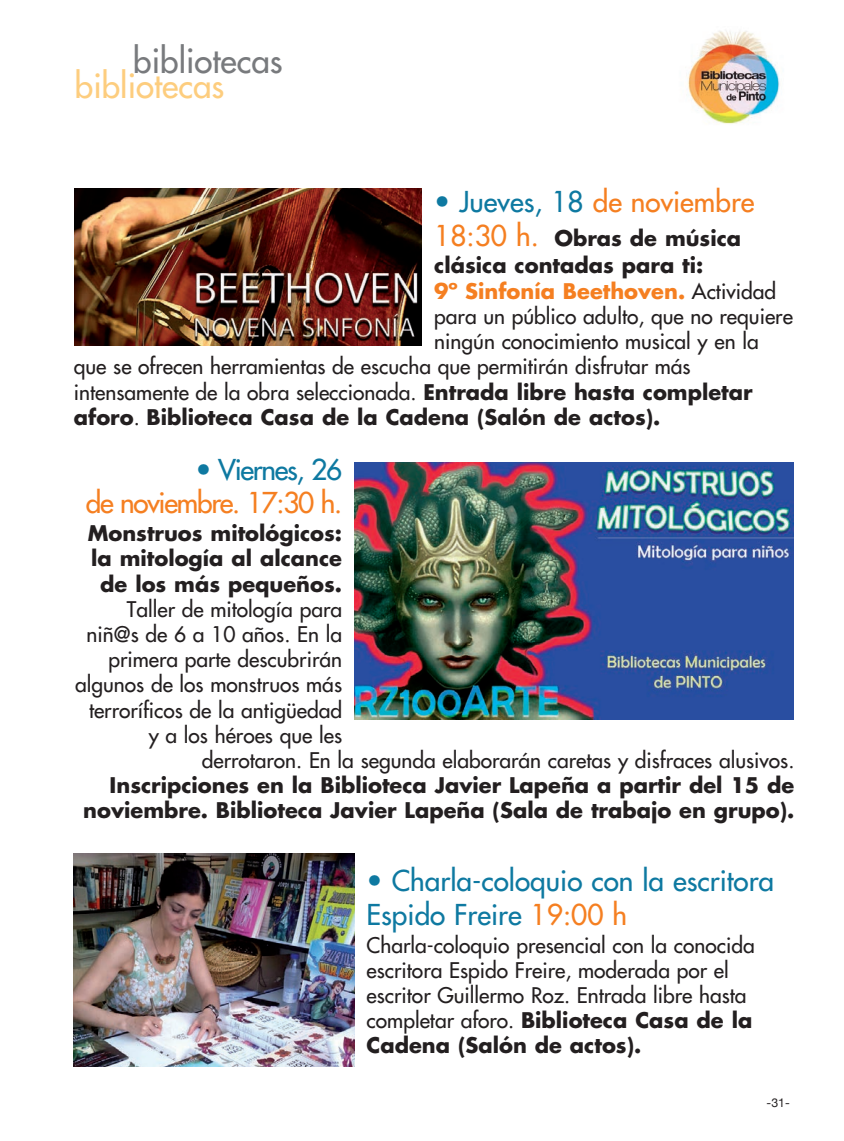
<style>
.page{position:relative;width:844px;height:1141px;background:#fff}
.page>*{position:absolute;margin:0;border:0;box-sizing:border-box;transform-origin:0 0}
.t1{font:500 33.25px "Futura Std";color:#787a7d}
.t2{font:500 33.25px "Futura Std";color:#fdcd7e}
.t3{font:500 28px/33.6px "Futura Std";color:#0e79a1}
.t4{font:500 28px "Futura Std";color:#f57f21}
.t5{font:500 28px "Futura Std";letter-spacing:-.045em;color:#f57f21}
.t6{font:500 28px "Futura Std";letter-spacing:-.045em;color:#0e79a1}
.t7{font:500 21px/25.2px "Futura Std";color:#231f20}
.t8{font:700 21px/25.2px "Futura Std";color:#231f20}
.t9{font:700 21px "Futura Std";color:#f57f21}
.t10{font:12.25px "Helvetica Neue";color:#231f20}
.s1{color:#0e79a1}
.s2{font-weight:500;font-size:28px;color:#f57f21}
.s3{font-weight:500;color:#231f20}
.s4{font-weight:700}
.s5{font-weight:500}
.s6{color:#f57f21}
</style>
<div class="page">
<img style="left:75px;top:189px;width:347px;height:156px">
<img style="left:74px;top:853px;width:280px;height:214px">
<img style="left:686px;top:31px;width:94px;height:93px">
<img style="left:354px;top:462px;width:439px;height:258px">
<h1 class="t1" style="left:133px;top:44px;width:151px">bibliotecas</h1>
<h1 class="t2" style="left:75px;top:69px;width:151px">bibliotecas</h1>
<h2 class="t4" style="left:434px;top:188px;width:322px"><span class="s1">• Jueves, 18</span> de noviembre</h2>
<p class="t8" style="left:434px;top:226px;width:308px;line-height:27.8px"><span class="s2">18:30 h.</span> Obras de música clásica contadas para ti:</p>
<p class="t9" style="left:434px;top:281px;width:343px">9º Sinfonía Beethoven. <span class="s3">Actividad</span></p>
<p class="t7" style="left:434px;top:305px;width:360px">para un público adulto, que no requiere</p>
<p class="t7" style="left:434px;top:330px;width:326px">ningún conocimiento musical y en la</p>
<p class="t7" style="left:74px;top:355px;width:618px">que se ofrecen herramientas de escucha que permitirán disfrutar más</p>
<p class="t7" style="left:74px;top:381px;width:680px">intensamente de la obra seleccionada. <span class="s4">Entrada libre hasta completar</span></p>
<p class="t8" style="left:74px;top:406px;width:588px">aforo<span class="s5">.</span> Biblioteca Casa de la Cadena (Salón de actos).</p>
<h2 class="t6" style="left:195px;top:455px;width:148px">• Viernes, 26</h2>
<h2 class="t5" style="left:86px;top:489px;width:258px">de noviembre. 17:30 h.</h2>
<p class="t8" style="left:88px;top:522px;width:256px;text-align:center">Monstruos mitológicos: la mitología al alcance de los más pequeños.</p>
<p class="t7" style="left:127px;top:598px;width:217px">Taller de mitología para</p>
<p class="t7" style="left:87px;top:623px;width:257px">niñ@s de 6 a 10 años. En la</p>
<p class="t7" style="left:108px;top:648px;width:235px">primera parte descubrirán</p>
<p class="t7" style="left:75px;top:673px;width:268px">algunos de los monstruos más</p>
<p class="t7" style="left:89px;top:699px;width:254px">terroríficos de la antigüedad</p>
<p class="t7" style="left:149px;top:724px;width:195px">y a los héroes que les</p>
<p class="t7" style="left:202px;top:749px;width:594px">derrotaron. En la segunda elaborarán caretas y disfraces alusivos.</p>
<p class="t8" style="left:83px;top:774px;width:712px;text-align:right">Inscripciones en la Biblioteca Javier Lapeña a partir del 15 de noviembre. Biblioteca Javier Lapeña (Sala de trabajo en grupo).</p>
<h2 class="t3" style="left:366px;top:866px;width:409px">• Charla-coloquio con la escritora<br>Espido Freire <span class="s6">19:00 h</span></h2>
<p class="t7" style="left:366px;top:934px;width:389px">Charla-coloquio presencial con la conocida escritora Espido Freire, moderada por el escritor Guillermo Roz. Entrada libre hasta completar aforo. <span class="s4">Biblioteca Casa de la Cadena (Salón de actos).</span></p>
<p class="t10" style="left:766px;top:1094px;width:25px">-31-</p>
</div>
